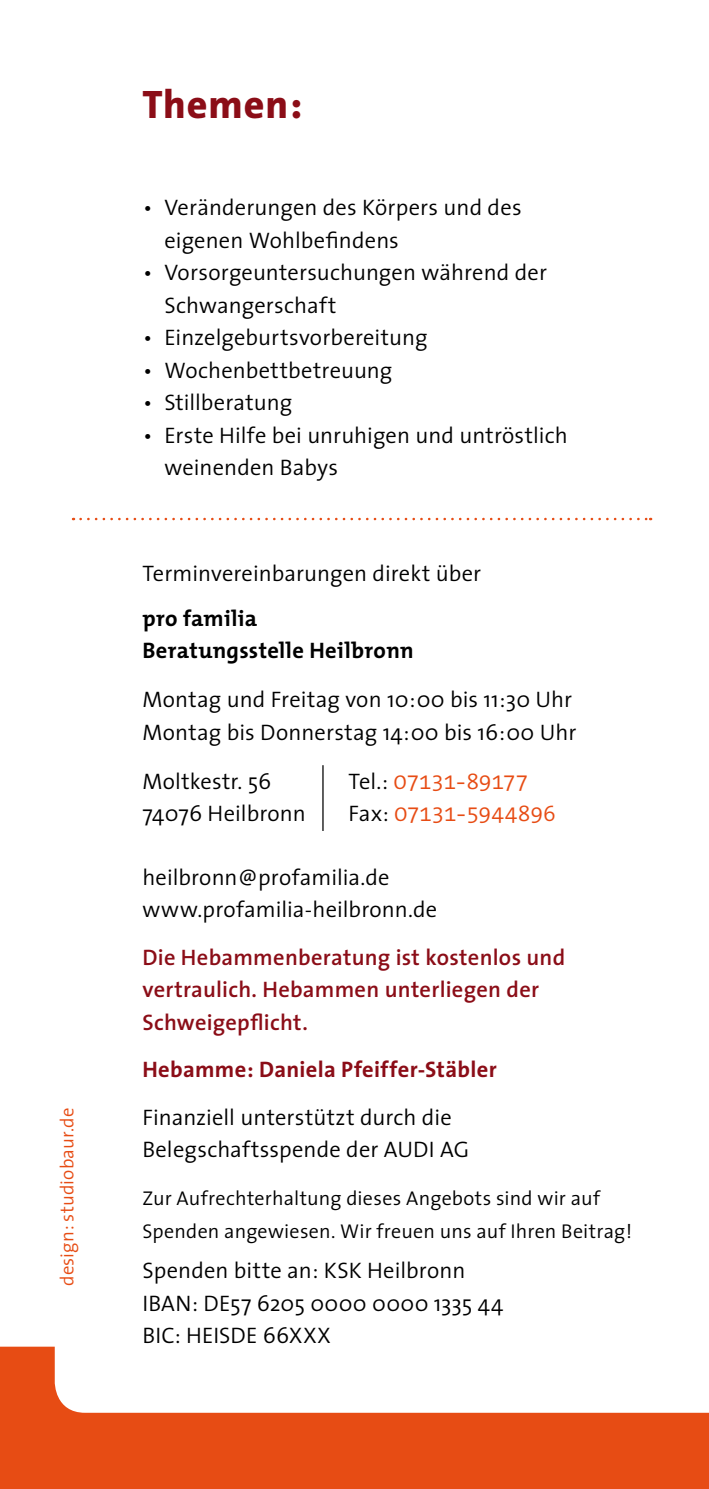
<style>
.page{position:relative;width:709px;height:1489px;background:#fff}
.page>*{position:absolute;margin:0;border:0;box-sizing:border-box;transform-origin:0 0}
.t1{font:800 40px "The Sans";letter-spacing:.025em;color:#8b0d17}
.t2{font:300 22.5px/32.5px "The Sans";letter-spacing:.005em;color:#000}
.t3{font:600 22.5px/32.5px "The Sans";letter-spacing:.01em;color:#8b0d17}
.t4{font:700 22.5px/32.5px "The Mix";letter-spacing:.015em;color:#000}
.t5{font:300 22.5px/32.5px "The Sans Mono";letter-spacing:-.045em;color:#e74c14}
.t6{font:700 22.5px "The Sans";letter-spacing:.015em;color:#8b0d17}
.t7{font:300 20px/32.5px "The Sans";letter-spacing:.01em;color:#000}
.t8{font:300 18.75px "The Sans";letter-spacing:.01em;color:#e74c14}
.s1{font-family:"The Sans";color:#000}
</style>
<div class="page">
<svg style="left:80px;top:518px;width:571px;height:2px"></svg>
<hr style="left:322px;top:765px;width:1px;height:66px;background:#000">
<svg style="left:0;top:1346px;width:709px;height:142px;fill:#e74c14"></svg>
<p class="t8" style="left:51px;top:1285px;width:180px;rotate:-90deg">design: studiobaur.de</p>
<h1 class="t1" style="left:142px;top:71px;width:161px">Themen:</h1>
<p class="t2" style="left:164px;top:190px;width:359px;text-indent:-21px">• Veränderungen des Körpers und des eigenen Wohlbefindens</p>
<p class="t2" style="left:164px;top:255px;width:384px;text-indent:-21px">• Vorsorgeuntersuchungen während der<br>Schwangerschaft</p>
<p class="t2" style="left:143px;top:320px;width:286px">• Einzelgeburtsvorbereitung</p>
<p class="t2" style="left:143px;top:353px;width:251px">• Wochenbettbetreuung</p>
<p class="t2" style="left:143px;top:385px;width:151px">• Stillberatung</p>
<p class="t2" style="left:164px;top:418px;width:405px;text-indent:-21px">• Erste Hilfe bei unruhigen und untröstlich weinenden Babys</p>
<p class="t2" style="left:142px;top:556px;width:340px">Terminvereinbarungen direkt über</p>
<p class="t4" style="left:142px;top:601px;width:273px">pro familia<br>Beratungsstelle Heilbronn</p>
<p class="t2" style="left:142px;top:682px;width:435px">Montag und Freitag von 10:00 bis 11:30 Uhr<br>Montag bis Donnerstag 14:00 bis 16:00 Uhr</p>
<p class="t2" style="left:142px;top:764px;width:165px">Moltkestr. 56<br>74076 Heilbronn</p>
<p class="t5" style="left:348px;top:765px;width:209px"><span class="s1">Tel.:</span> 07131-89177<br><span class="s1">Fax:</span> 07131-5944896</p>
<p class="t2" style="left:142px;top:860px;width:296px">heilbronn@profamilia.de www.profamilia-heilbronn.de</p>
<p class="t3" style="left:142px;top:940px;width:424px">Die Hebammenberatung ist kostenlos und vertraulich. Hebammen unterliegen der<br>Schweigepflicht.</p>
<p class="t6" style="left:142px;top:1050px;width:356px">Hebamme: Daniela Pfeiffer-Stäbler</p>
<p class="t2" style="left:142px;top:1100px;width:328px">Finanziell unterstützt durch die<br>Belegschaftsspende der AUDI AG</p>
<p class="t7" style="left:142px;top:1181px;width:491px">Zur Aufrechterhaltung dieses Angebots sind wir auf<br>Spenden angewiesen. Wir freuen uns auf Ihren Beitrag!</p>
<p class="t2" style="left:142px;top:1253px;width:362px">Spenden bitte an: KSK Heilbronn<br>IBAN: DE57 6205 0000 0000 1335 44<br>BIC: HEISDE 66XXX</p>
</div>
